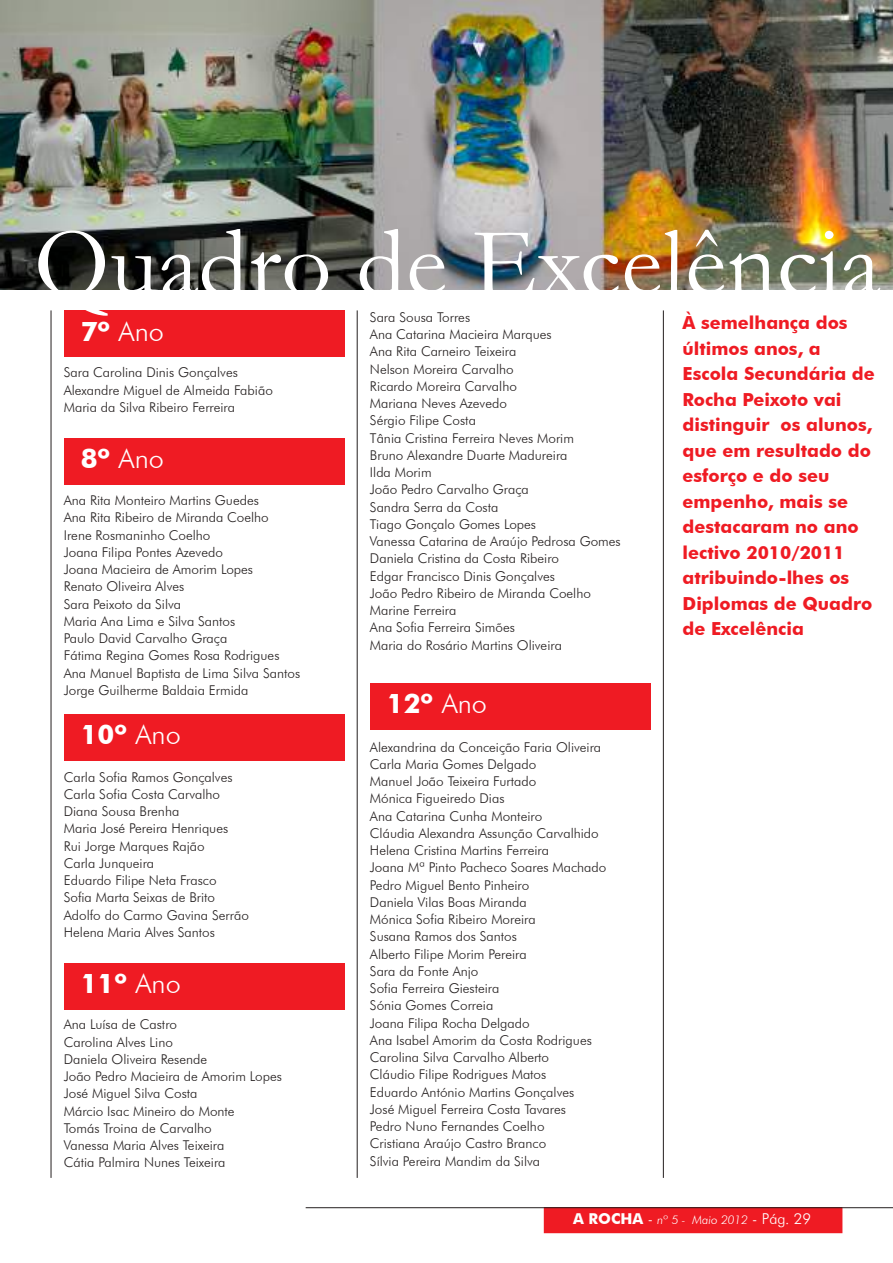
<style>
.page{position:relative;width:893px;height:1263px;background:#fff}
.page>*{position:absolute;margin:0;border:0;box-sizing:border-box;transform-origin:0 0}
.t1{font:99px "Garamond";color:#fff}
.t2{font:700 27px "Futura BT";color:#fff}
.t3{font:300 27px "Futura BT";color:#fff}
.t4{font:700 18px/25.5px "Futura BT";color:#ef1b23}
.t5{font:300 13.5px/17.2px "Futura BT";color:#241f1f}
.t6{font:italic 300 12px "Futura BT";color:#fff}
.s1{font-weight:700}
.s2{font-weight:300}
.s3{font-weight:700;font-style:normal;font-size:15px}
.s4{font-style:normal;font-size:15px}
</style>
<div class="page">
<img style="left:0;top:0;width:893px;height:289px">
<hr style="left:663px;top:310px;width:1px;height:868px;background:#241f1f">
<hr style="left:51px;top:310px;width:1px;height:868px;background:#241f1f">
<hr style="left:357px;top:310px;width:1px;height:868px;background:#241f1f">
<div style="left:64px;top:310px;width:280px;height:47px;background:#ef1b23"></div>
<div style="left:64px;top:438px;width:280px;height:47px;background:#ef1b23"></div>
<div style="left:64px;top:714px;width:280px;height:47px;background:#ef1b23"></div>
<div style="left:64px;top:963px;width:280px;height:47px;background:#ef1b23"></div>
<div style="left:370px;top:683px;width:281px;height:47px;background:#ef1b23"></div>
<div style="left:544px;top:1208px;width:298px;height:25px;background:#ef1b23"></div>
<div style="left:544px;top:1208px;width:298px;height:25px;border:1px solid #ef1b23"></div>
<hr style="left:306px;top:1207px;width:587px;height:1px;background:#241f1f">
<h1 class="t1" style="left:34px;top:202px;width:849px">Quadro de Excelência</h1>
<p class="t5" style="left:370px;top:308px;width:252px">Sara Sousa Torres<br>Ana Catarina Macieira Marques<br>Ana Rita Carneiro Teixeira<br>Nelson Moreira Carvalho<br>Ricardo Moreira Carvalho<br>Mariana Neves Azevedo<br>Sérgio Filipe Costa<br>Tânia Cristina Ferreira Neves Morim<br>Bruno Alexandre Duarte Madureira<br>Ilda Morim<br>João Pedro Carvalho Graça<br>Sandra Serra da Costa<br>Tiago Gonçalo Gomes Lopes<br>Vanessa Catarina de Araújo Pedrosa Gomes<br>Daniela Cristina da Costa Ribeiro<br>Edgar Francisco Dinis Gonçalves<br>João Pedro Ribeiro de Miranda Coelho<br>Marine Ferreira<br>Ana Sofia Ferreira Simões<br>Maria do Rosário Martins Oliveira</p>
<h3 class="t4" style="left:682px;top:310px;width:194px">À semelhança dos últimos anos, a<br>Escola Secundária de<br>Rocha Peixoto vai distinguir os alunos, que em resultado do esforço e do seu empenho, mais se destacaram no ano lectivo 2010/2011 atribuindo-lhes os<br>Diplomas de Quadro de Excelência</h3>
<h2 class="t3" style="left:81px;top:315px;width:85px"><span class="s1">7º</span> Ano</h2>
<p class="t5" style="left:64px;top:364px;width:211px">Sara Carolina Dinis Gonçalves<br>Alexandre Miguel de Almeida Fabião<br>Maria da Silva Ribeiro Ferreira</p>
<h2 class="t3" style="left:81px;top:443px;width:85px"><span class="s1">8º</span> Ano</h2>
<p class="t5" style="left:64px;top:492px;width:238px">Ana Rita Monteiro Martins Guedes<br>Ana Rita Ribeiro de Miranda Coelho<br>Irene Rosmaninho Coelho<br>Joana Filipa Pontes Azevedo<br>Joana Macieira de Amorim Lopes<br>Renato Oliveira Alves<br>Sara Peixoto da Silva<br>Maria Ana Lima e Silva Santos<br>Paulo David Carvalho Graça<br>Fátima Regina Gomes Rosa Rodrigues<br>Ana Manuel Baptista de Lima Silva Santos<br>Jorge Guilherme Baldaia Ermida</p>
<h2 class="t2" style="left:387px;top:688px;width:102px">12º <span class="s2">Ano</span></h2>
<h2 class="t2" style="left:81px;top:719px;width:102px">10º <span class="s2">Ano</span></h2>
<p class="t5" style="left:64px;top:768px;width:187px">Carla Sofia Ramos Gonçalves<br>Carla Sofia Costa Carvalho<br>Diana Sousa Brenha<br>Maria José Pereira Henriques<br>Rui Jorge Marques Rajão<br>Carla Junqueira<br>Eduardo Filipe Neta Frasco<br>Sofia Marta Seixas de Brito<br>Adolfo do Carmo Gavina Serrão<br>Helena Maria Alves Santos</p>
<h2 class="t2" style="left:81px;top:968px;width:102px">11º <span class="s2">Ano</span></h2>
<p class="t5" style="left:64px;top:1016px;width:220px">Ana Luísa de Castro<br>Carolina Alves Lino<br>Daniela Oliveira Resende<br>João Pedro Macieira de Amorim Lopes<br>José Miguel Silva Costa<br>Márcio Isac Mineiro do Monte<br>Tomás Troina de Carvalho<br>Vanessa Maria Alves Teixeira<br>Cátia Palmira Nunes Teixeira</p>
<p class="t5" style="left:370px;top:738px;width:238px">Alexandrina da Conceição Faria Oliveira<br>Carla Maria Gomes Delgado<br>Manuel João Teixeira Furtado<br>Mónica Figueiredo Dias<br>Ana Catarina Cunha Monteiro<br>Cláudia Alexandra Assunção Carvalhido<br>Helena Cristina Martins Ferreira<br>Joana Mª Pinto Pacheco Soares Machado<br>Pedro Miguel Bento Pinheiro<br>Daniela Vilas Boas Miranda<br>Mónica Sofia Ribeiro Moreira<br>Susana Ramos dos Santos<br>Alberto Filipe Morim Pereira<br>Sara da Fonte Anjo<br>Sofia Ferreira Giesteira<br>Sónia Gomes Correia<br>Joana Filipa Rocha Delgado<br>Ana Isabel Amorim da Costa Rodrigues<br>Carolina Silva Carvalho Alberto<br>Cláudio Filipe Rodrigues Matos<br>Eduardo António Martins Gonçalves<br>José Miguel Ferreira Costa Tavares<br>Pedro Nuno Fernandes Coelho<br>Cristiana Araújo Castro Branco<br>Sílvia Pereira Mandim da Silva</p>
<p class="t6" style="left:573px;top:1213px;width:240px"><span class="s3">A ROCHA</span> <span class="s4">-</span> nº 5 - Maio 2012 <span class="s4">- Pág. 29</span></p>
</div>
